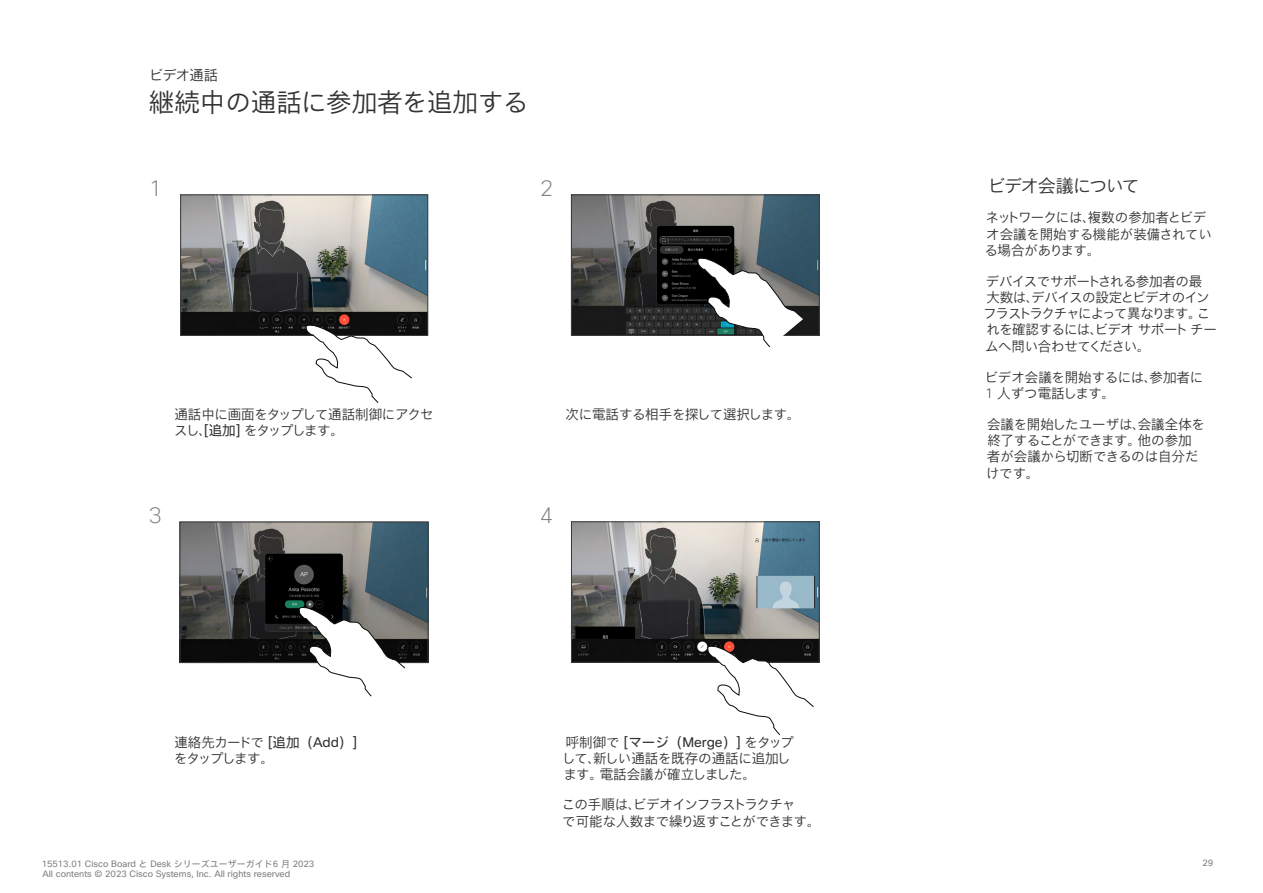
<style>
.page{position:relative;width:1263px;height:893px;background:#fff}
.page>*{position:absolute;margin:0;border:0;box-sizing:border-box;transform-origin:0 0}
.Subhead1{font:25.5px "Cisco Sans JPN Light";color:#333}
.t1{font:200 22.2px "Cisco Sans";color:#808080}
.Right_Column_About_h{font:18px "Cisco Sans JPN Light";letter-spacing:-.07em;color:#333}
.Small_chapter_runnin{font:14.25px "Cisco Sans JPN Light";letter-spacing:-.05em;color:#333}
.Body{font:13.5px/16.2px "Cisco Sans JPN Light";letter-spacing:-.02em;color:#333}
.CartoonAnnotation{font:13.5px/16.2px "Cisco Sans JPN Light";letter-spacing:-.04em;color:#333}
.Body-2{font:13.5px/16.2px "Cisco Sans JPN Light";letter-spacing:-.045em;color:#333}
.CartoonAnnotation-2{font:13.5px/16.2px "Cisco Sans JPN Light";letter-spacing:-.01em;color:#333}
.CartoonAnnotation-3{font:13.5px/16.2px "Cisco Sans JPN Light";letter-spacing:-.08em;color:#333}
.t2{font:9px "Cisco Sans";color:#808080}
.t3{font:9px "Cisco Sans JPN";color:#808080}
.s1{font-family:"Cisco Sans JPN"}
.s2{font-family:"Cisco Sans"}
.s3{font-family:"Cisco Sans";font-weight:200}
</style>
<div class="page">
<img style="left:182px;top:196px;width:244px;height:138px">
<div style="left:180px;top:194px;width:248px;height:142px;border:1px solid #3d3d3d"></div>
<img style="left:573px;top:196px;width:245px;height:138px">
<div style="left:571px;top:194px;width:249px;height:142px;border:1px solid #3d3d3d"></div>
<img style="left:181px;top:524px;width:245px;height:137px">
<div style="left:179px;top:522px;width:249px;height:141px;border:1px solid #3d3d3d"></div>
<img style="left:573px;top:523px;width:245px;height:138px">
<div style="left:571px;top:521px;width:249px;height:142px;border:1px solid #3d3d3d"></div>
<svg style="left:305px;top:294px;width:108px;height:109px"></svg>
<svg style="left:697px;top:223px;width:107px;height:125px"></svg>
<svg style="left:298px;top:572px;width:108px;height:125px"></svg>
<svg style="left:707px;top:610px;width:107px;height:126px"></svg>
<h2 class="Small_chapter_runnin" style="left:149px;top:66px;width:71px">ビデオ通話</h2>
<h1 class="Subhead1" style="left:149px;top:86px;width:381px">継続中の通話に参加者を追加する</h1>
<p class="t1" style="left:149px;top:174px;width:15px">1</p>
<p class="t1" style="left:540px;top:174px;width:15px">2</p>
<p class="CartoonAnnotation" style="left:174px;top:407px;width:261px">通話中に画面をタップして通話制御にアクセスし、<span class="s1">[追加]</span> をタップします。</p>
<p class="CartoonAnnotation" style="left:566px;top:407px;width:236px">次に電話する相手を探して選択します。</p>
<p class="t1" style="left:149px;top:501px;width:15px">3</p>
<p class="t1" style="left:540px;top:501px;width:15px">4</p>
<p class="CartoonAnnotation-3" style="left:174px;top:735px;width:184px">連絡先カードで <span class="s1">[追加（</span><span class="s2">Add</span><span class="s1">）]</span>をタップします。</p>
<p class="CartoonAnnotation-2" style="left:562px;top:735px;width:234px">呼制御で <span class="s1">[マージ（</span><span class="s2">Merge</span><span class="s1">）]</span> をタップして、新しい通話を既存の通話に追加します。電話会議が確立しました。</p>
<p class="CartoonAnnotation" style="left:562px;top:798px;width:260px">この手順は、ビデオインフラストラクチャ<br>で可能な人数まで繰り返すことができます。</p>
<p class="t3" style="left:42px;top:857px;width:274px">15513.01 <span class="s2">Cisco Board</span> と <span class="s2">Desk</span> シリーズユーザーガイド6 月 2023</p>
<p class="t2" style="left:42px;top:868px;width:249px">All contents <span class="s1">© 2023</span> Cisco Systems, Inc. All rights reserved</p>
<h2 class="Right_Column_About_h" style="left:987px;top:174px;width:154px">ビデオ会議について</h2>
<p class="Body" style="left:984px;top:210px;width:229px">ネットワークには、複数の参加者とビデオ会議を開始する機能が装備されている場合があります。</p>
<p class="Body-2" style="left:983px;top:274px;width:235px">デバイスでサポートされる参加者の最<br>大数は、デバイスの設定とビデオのインフラストラクチャによって異なります。これを確認するには、ビデオ サポート チームへ問い合わせてください。</p>
<p class="Body" style="left:984px;top:370px;width:220px">ビデオ会議を開始するには、参加者に<br><span class="s3">1</span> 人ずつ電話します。</p>
<p class="Body" style="left:986px;top:417px;width:220px">会議を開始したユーザは、会議全体を終了することができます。他の参加者が会議から切断できるのは自分だけです。</p>
<p class="t3" style="left:1202px;top:856px;width:12px">29</p>
</div>
